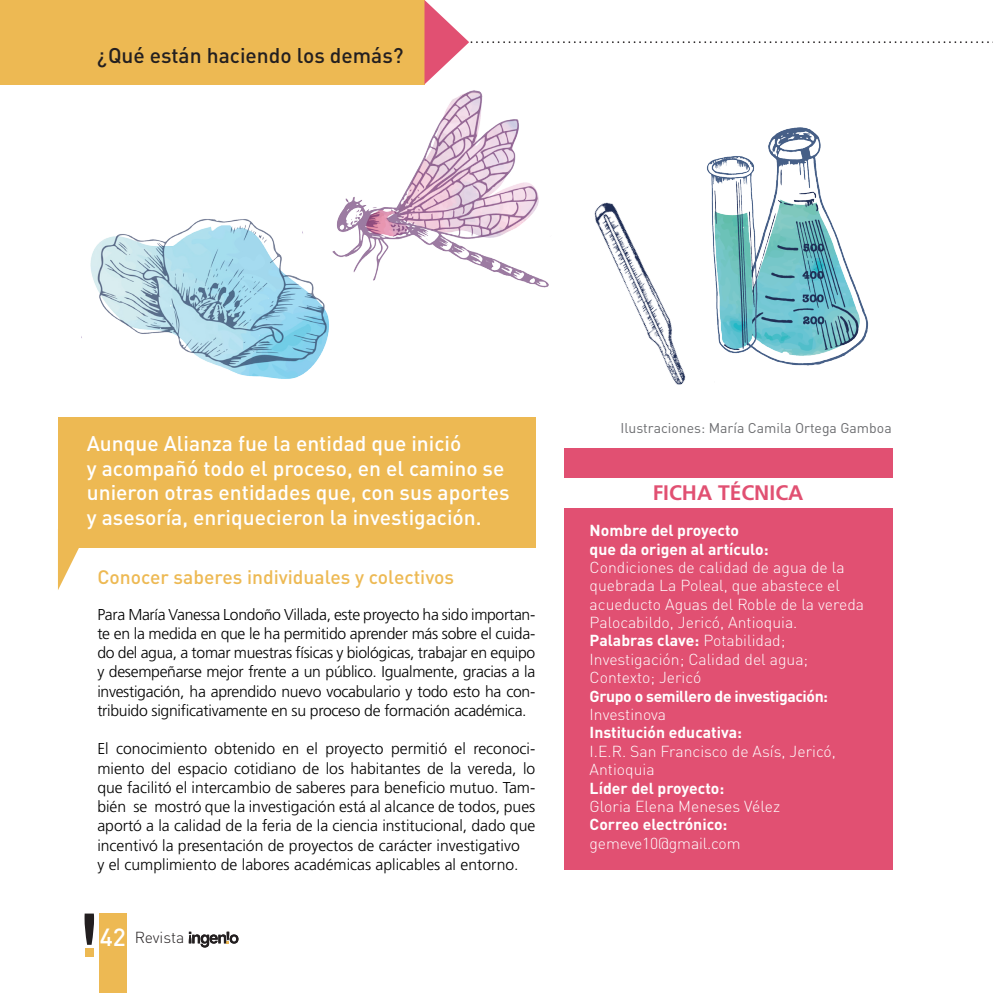
<style>
.page{position:relative;width:993px;height:993px;background:#fff}
.page>*{position:absolute;margin:0;border:0;box-sizing:border-box;transform-origin:0 0}
.DESTACADO_1{font:500 21px/24.5px "DIN Pro";color:#fff}
.t1{font:500 21px "DIN Pro";color:#231f20}
.FICHA_TECNICA_TITULO{font:700 21px "Frutiger LT Std";color:#e15072}
.SUBTÍTULO_EN_TEXTO_C{font:500 19.25px "DIN Pro";color:#edb953}
.TEXTO_CORRIDO{font:300 15.75px/19.2px "Frutiger LT Std";color:#000;text-align:justify}
.FICHA_TÉCNICA{font:300 15.75px/18.4px "DIN Pro";color:#fff}
.FICHA_TÉCNICA-2{font:700 15.75px/18.4px "DIN Pro";color:#fff}
.FICHA_TÉCNICA-3{font:700 15.75px/18.4px "DIN Pro";letter-spacing:-.025em;color:#fff}
.t2{font:300 15.75px "DIN Pro";letter-spacing:-.005em;color:#231f20}
.AUTOR{font:14px "DIN Pro";color:#6c6d70}
.s1{font-weight:500;font-size:24.5px;color:#fff}
.s2{font-weight:700}
.s3{font-weight:300}
</style>
<div class="page">
<div style="left:99px;top:913px;width:27px;height:79px;background:#edb953"></div>
<div style="left:85px;top:948px;width:9px;height:8px;background:#edb953"></div>
<svg style="left:84px;top:913px;width:10px;height:31px"></svg>
<svg style="left:189px;top:931px;width:49px;height:16px"></svg>
<svg style="left:0;top:0;width:993px;height:84px"></svg>
<div style="left:563px;top:447px;width:328px;height:422px;background:#e15072"></div>
<div style="left:561px;top:477px;width:332px;height:30px;background:#fff"></div>
<div style="left:58px;top:416px;width:477px;height:131px;background:#edb953"></div>
<svg style="left:58px;top:547px;width:24px;height:43px"></svg>
<img style="left:81px;top:219px;width:248px;height:160px">
<img style="left:303px;top:79px;width:280px;height:220px">
<img style="left:521px;top:178px;width:147px;height:191px">
<img style="left:668px;top:127px;width:201px;height:258px">
<h1 class="t1" style="left:97px;top:39px;width:308px">¿Qué están haciendo los demás?</h1>
<p class="DESTACADO_1" style="left:87px;top:429px;width:424px">Aunque Alianza fue la entidad que inició<br>y acompañó todo el proceso, en el camino se unieron otras entidades que, con sus aportes y asesoría, enriquecieron la investigación.</p>
<p class="SUBTÍTULO_EN_TEXTO_C" style="left:97px;top:561px;width:358px">Conocer saberes individuales y colectivos</p>
<p class="TEXTO_CORRIDO" style="left:97px;top:604px;width:439px">Para María Vanessa Londoño Villada, este proyecto ha sido importan&shy;te en la medida en que le ha permitido aprender más sobre el cuida&shy;do del agua, a tomar muestras físicas y biológicas, trabajar en equipo y desempeñarse mejor frente a un público. Igualmente, gracias a la investigación, ha aprendido nuevo vocabulario y todo esto ha con&shy;tribuido significativamente en su proceso de formación académica.</p>
<p class="TEXTO_CORRIDO" style="left:97px;top:739px;width:439px">El conocimiento obtenido en el proyecto permitió el reconoci&shy;miento del espacio cotidiano de los habitantes de la vereda, lo que facilitó el intercambio de saberes para beneficio mutuo. Tam&shy;bién se mostró que la investigación está al alcance de todos, pues aportó a la calidad de la feria de la ciencia institucional, dado que incentivó la presentación de proyectos de carácter investigativo</p>
<p class="TEXTO_CORRIDO" style="left:97px;top:854px;width:422px">y el cumplimiento de labores académicas aplicables al entorno.</p>
<p class="t2" style="left:100px;top:924px;width:86px"><span class="s1">42</span> Revista</p>
<p class="AUTOR" style="left:620px;top:417px;width:272px">Ilustraciones: María Camila Ortega Gamboa</p>
<p class="FICHA_TECNICA_TITULO" style="left:652px;top:480px;width:152px">FICHA TÉCNICA</p>
<p class="FICHA_TÉCNICA-2" style="left:589px;top:519px;width:151px">Nombre del proyecto</p>
<p class="FICHA_TÉCNICA-2" style="left:589px;top:537px;width:180px">que da origen al artículo:</p>
<p class="FICHA_TÉCNICA" style="left:589px;top:556px;width:276px">Condiciones de calidad de agua de la quebrada La Poleal, que abastece el acueducto Aguas del Roble de la vereda Palocabildo, Jericó, Antioquia.</p>
<p class="FICHA_TÉCNICA" style="left:589px;top:630px;width:220px"><span class="s2">Palabras clave:</span> Potabilidad;<br>Investigación; Calidad del agua;<br>Contexto; Jericó</p>
<p class="FICHA_TÉCNICA-3" style="left:589px;top:684px;width:240px">Grupo o semillero de investigación:<br><span class="s3">Investinova</span></p>
<p class="FICHA_TÉCNICA-2" style="left:589px;top:721px;width:154px">Institución educativa:</p>
<p class="FICHA_TÉCNICA" style="left:589px;top:740px;width:248px">I.E.R. San Francisco de Asís, Jericó,<br>Antioquia</p>
<p class="FICHA_TÉCNICA" style="left:589px;top:777px;width:192px"><span class="s2">Líder del proyecto:<br></span>Gloria Elena Meneses Vélez</p>
<p class="FICHA_TÉCNICA-2" style="left:589px;top:813px;width:152px">Correo electrónico: <span class="s3">gemeve10@gmail.com</span></p>
</div>
